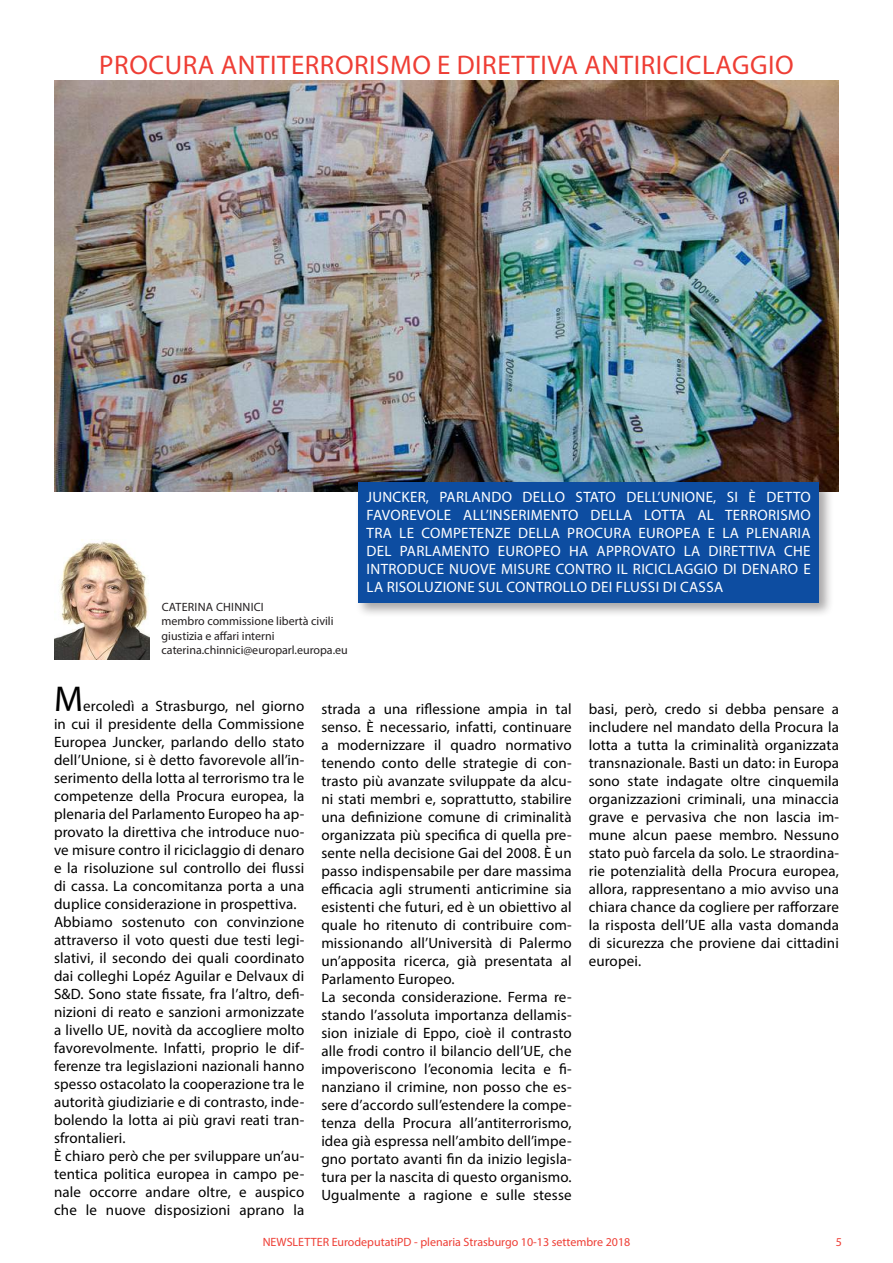
<style>
.page{position:relative;width:893px;height:1263px;background:#fff}
.page>*{position:absolute;margin:0;border:0;box-sizing:border-box;transform-origin:0 0}
.t1{font:36px "Myriad Pro";color:#000}
.t2{font:27px "Myriad Pro";letter-spacing:.02em;color:#ee3e35}
.t3{font:15px/18px "Myriad Pro";letter-spacing:.01em;color:#000}
.t4{font:15px/18px "Myriad Pro";letter-spacing:.02em;color:#fff;text-align:justify}
.t5{font:12px/14.4px "Myriad Pro";color:#231f20}
.t6{font:12px "Myriad Pro";color:#ee3e35}
</style>
<div class="page">
<img style="left:54px;top:81px;width:785px;height:410px">
<div style="left:355px;top:479px;width:479px;height:139px;background:#231f20;opacity:.4"></div>
<div style="left:358px;top:483px;width:461px;height:120px;background:#0d4da1"></div>
<img style="left:54px;top:539px;width:95px;height:120px">
<h2 class="t2" style="left:99px;top:49px;width:696px">PROCURA ANTITERRORISMO E DIRETTIVA ANTIRICICLAGGIO</h2>
<p class="t5" style="left:162px;top:599px;width:188px">CATERINA CHINNICI<br>membro commissione libertà civili giustizia e affari interni caterina.chinnici@europarl.europa.eu</p>
<p class="t4" style="left:367px;top:488px;width:446px">JUNCKER, PARLANDO DELLO STATO DELL’UNIONE, SI È DETTO FAVOREVOLE ALL’INSERIMENTO DELLA LOTTA AL TERRORISMO TRA LE COMPETENZE DELLA PROCURA EUROPEA E LA PLENARIA DEL PARLAMENTO EUROPEO HA APPROVATO LA DIRETTIVA CHE INTRODUCE NUOVE MISURE CONTRO IL RICICLAGGIO DI DENARO E LA RISOLUZIONE SUL CONTROLLO DEI FLUSSI DI CASSA</p>
<h1 class="t1" style="left:54px;top:676px;width:30px">M</h1>
<p class="t3" style="left:54px;top:696px;width:252px;text-indent:29px">ercoledì a Strasburgo, nel giorno in cui il presidente della Commissione Europea Juncker, parlando dello stato dell’Unione, si è detto favorevole all’in&shy;serimento della lotta al terrorismo tra le competenze della Procura europea, la plenaria del Parlamento Europeo ha ap&shy;provato la direttiva che introduce nuo&shy;ve misure contro il riciclaggio di denaro e la risoluzione sul controllo dei flussi di cassa. La concomitanza porta a una duplice considerazione in prospettiva.<br>Abbiamo sostenuto con convinzione attraverso il voto questi due testi legi&shy;slativi, il secondo dei quali coordinato dai colleghi Lopéz Aguilar e Delvaux di S&amp;D. Sono state fissate, fra l’altro, defi&shy;nizioni di reato e sanzioni armonizzate a livello UE, novità da accogliere molto favorevolmente. Infatti, proprio le dif&shy;ferenze tra legislazioni nazionali hanno spesso ostacolato la cooperazione tra le autorità giudiziarie e di contrasto, inde&shy;bolendo la lotta ai più gravi reati tran&shy;sfrontalieri.<br>È chiaro però che per sviluppare un’au&shy;tentica politica europea in campo pe&shy;nale occorre andare oltre, e auspico che le nuove disposizioni aprano la</p>
<p class="t3" style="left:321px;top:700px;width:252px">strada a una riflessione ampia in tal senso. È necessario, infatti, continuare a modernizzare il quadro normativo tenendo conto delle strategie di con&shy;trasto più avanzate sviluppate da alcu&shy;ni stati membri e, soprattutto, stabilire una definizione comune di criminalità organizzata più specifica di quella pre&shy;sente nella decisione Gai del 2008. È un passo indispensabile per dare massima efficacia agli strumenti anticrimine sia esistenti che futuri, ed è un obiettivo al quale ho ritenuto di contribuire com&shy;missionando all’Università di Palermo un’apposita ricerca, già presentata al Parlamento Europeo.<br>La seconda considerazione. Ferma re&shy;stando l’assoluta importanza dellamis&shy;sion iniziale di Eppo, cioè il contrasto alle frodi contro il bilancio dell’UE, che impoveriscono l’economia lecita e fi&shy;nanziano il crimine, non posso che es&shy;sere d’accordo sull’estendere la compe&shy;tenza della Procura all’antiterrorismo, idea già espressa nell’ambito dell’impe&shy;gno portato avanti fin da inizio legisla&shy;tura per la nascita di questo organismo.<br>Ugualmente a ragione e sulle stesse</p>
<p class="t3" style="left:589px;top:700px;width:252px;text-align:justify">basi, però, credo si debba pensare a includere nel mandato della Procura la lotta a tutta la criminalità organizzata transnazionale. Basti un dato: in Europa sono state indagate oltre cinquemila organizzazioni criminali, una minaccia grave e pervasiva che non lascia im&shy;mune alcun paese membro. Nessuno stato può farcela da solo. Le straordina&shy;rie potenzialità della Procura europea, allora, rappresentano a mio avviso una chiara chance da cogliere per rafforzare la risposta dell’UE alla vasta domanda di sicurezza che proviene dai cittadini europei.</p>
<p class="t6" style="left:263px;top:1235px;width:369px">NEWSLETTER EurodeputatiPD - plenaria Strasburgo 10-13 settembre 2018</p>
<p class="t6" style="left:836px;top:1235px;width:8px">5</p>
</div>
